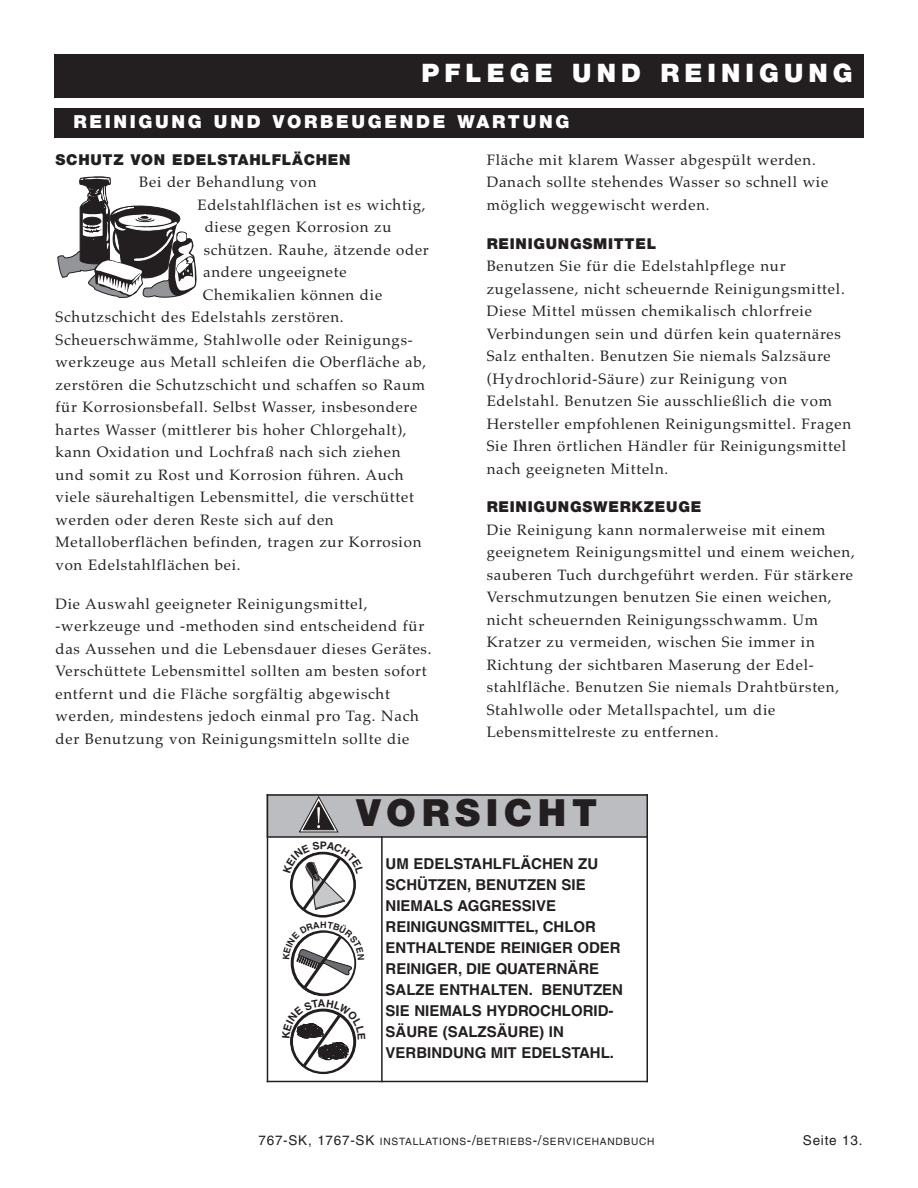
<style>
.page{position:relative;width:918px;height:1188px;background:#fff}
.page>*{position:absolute;margin:0;border:0;box-sizing:border-box;transform-origin:0 0}
.t1{font:900 37.5px "Helvetica Neue";letter-spacing:.15em;color:#231f20}
.t2{font:900 25.5px "Helvetica Neue";letter-spacing:.2em;color:#fff}
.t3{font:900 18px "Helvetica Neue";letter-spacing:.15em;color:#fff}
.t4{font:15px/22.5px "Palatino";letter-spacing:.05em;color:#231f20}
.t5{font:700 15px/21px "Helvetica";color:#231f20}
.t6{font:900 15px "Helvetica Neue";letter-spacing:.05em;color:#231f20}
.t7{font:13.5px "Helvetica";letter-spacing:.055em;color:#231f20}
.t8{font:10.2px "Helvetica";letter-spacing:.075em;color:#231f20}
.s1{font-size:13.5px}
</style>
<div class="page">
<div style="left:54px;top:54px;width:810px;height:43px;background:#231f20"></div>
<div style="left:54px;top:108px;width:810px;height:30px;background:#231f20"></div>
<div style="left:267px;top:794px;width:380px;height:43px;background:#bcbdc0"></div>
<hr style="left:267px;top:794px;width:1px;height:288px;background:#231f20">
<hr style="left:381px;top:836px;width:2px;height:246px;background:#231f20">
<hr style="left:646px;top:794px;width:2px;height:288px;background:#231f20">
<hr style="left:267px;top:794px;width:381px;height:2px;background:#231f20">
<hr style="left:267px;top:836px;width:381px;height:2px;background:#231f20">
<hr style="left:267px;top:1081px;width:381px;height:1px;background:#231f20">
<svg style="left:299px;top:797px;width:39px;height:35px"></svg>
<hr style="left:317px;top:807px;width:3px;height:16px;background:#fff">
<svg style="left:57px;top:176px;width:140px;height:122px"></svg>
<svg style="left:290px;top:851px;width:67px;height:222px"></svg>
<h2 class="t2" style="left:421px;top:64px;width:433px">PFLEGE UND REINIGUNG</h2>
<p class="t3" style="left:74px;top:115px;width:497px">REINIGUNG UND VORBEUGENDE WARTUNG</p>
<p class="t6" style="left:56px;top:154px;width:297px">SCHUTZ VON EDELSTAHLFLÄCHEN</p>
<p class="t4" style="left:139px;top:171px;width:179px">Bei der Behandlung von</p>
<p class="t4" style="left:197px;top:193px;width:230px">Edelstahlflächen ist es wichtig,</p>
<p class="t4" style="left:205px;top:216px;width:188px">diese gegen Korrosion zu</p>
<p class="t4" style="left:204px;top:238px;width:227px">schützen. Rauhe, ätzende oder</p>
<p class="t4" style="left:203px;top:261px;width:145px">andere ungeeignete</p>
<p class="t4" style="left:203px;top:283px;width:181px">Chemikalien können die</p>
<p class="t4" style="left:56px;top:306px;width:290px">Schutzschicht des Edelstahls zerstören.</p>
<p class="t4" style="left:56px;top:328px;width:359px">Scheuerschwämme, Stahlwolle oder Reinigungs-</p>
<p class="t4" style="left:56px;top:351px;width:372px">werkzeuge aus Metall schleifen die Oberfläche ab,</p>
<p class="t4" style="left:56px;top:373px;width:371px">zerstören die Schutzschicht und schaffen so Raum</p>
<p class="t4" style="left:56px;top:396px;width:363px">für Korrosionsbefall. Selbst Wasser, insbesondere</p>
<p class="t4" style="left:56px;top:418px;width:353px">hartes Wasser (mittlerer bis hoher Chlorgehalt),</p>
<p class="t4" style="left:56px;top:441px;width:346px">kann Oxidation und Lochfraß nach sich ziehen</p>
<p class="t4" style="left:56px;top:463px;width:350px">und somit zu Rost und Korrosion führen. Auch</p>
<p class="t4" style="left:56px;top:486px;width:360px">viele säurehaltigen Lebensmittel, die verschüttet</p>
<p class="t4" style="left:56px;top:508px;width:280px">werden oder deren Reste sich auf den</p>
<p class="t4" style="left:56px;top:531px;width:367px">Metalloberflächen befinden, tragen zur Korrosion</p>
<p class="t4" style="left:56px;top:553px;width:187px">von Edelstahlflächen bei.</p>
<p class="t4" style="left:56px;top:592px;width:377px">Die Auswahl geeigneter Reinigungsmittel, -werkzeuge und -methoden sind entscheidend für das Aussehen und die Lebensdauer dieses Gerätes.<br>Verschüttete Lebensmittel sollten am besten sofort entfernt und die Fläche sorgfältig abgewischt werden, mindestens jedoch einmal pro Tag. Nach der Benutzung von Reinigungsmitteln sollte die</p>
<p class="t4" style="left:487px;top:148px;width:343px">Fläche mit klarem Wasser abgespült werden.<br>Danach sollte stehendes Wasser so schnell wie möglich weggewischt werden.</p>
<p class="t6" style="left:487px;top:238px;width:171px">REINIGUNGSMITTEL</p>
<p class="t4" style="left:487px;top:255px;width:366px">Benutzen Sie für die Edelstahlpflege nur zugelassene, nicht scheuernde Reinigungsmittel.<br>Diese Mittel müssen chemikalisch chlorfreie Verbindungen sein und dürfen kein quaternäres Salz enthalten. Benutzen Sie niemals Salzsäure (Hydrochlorid-Säure) zur Reinigung von Edelstahl. Benutzen Sie ausschließlich die vom Hersteller empfohlenen Reinigungsmittel. Fragen Sie Ihren örtlichen Händler für Reinigungsmittel nach geeigneten Mitteln.</p>
<p class="t6" style="left:487px;top:502px;width:216px">REINIGUNGSWERKZEUGE</p>
<p class="t4" style="left:487px;top:518px;width:370px">Die Reinigung kann normalerweise mit einem geeignetem Reinigungsmittel und einem weichen, sauberen Tuch durchgeführt werden. Für stärkere Verschmutzungen benutzen Sie einen weichen, nicht scheuernden Reinigungsschwamm. Um Kratzer zu vermeiden, wischen Sie immer in Richtung der sichtbaren Maserung der Edel&shy;stahlfläche. Benutzen Sie niemals Drahtbürsten, Stahlwolle oder Metallspachtel, um die Lebensmittelreste zu entfernen.</p>
<h1 class="t1" style="left:356px;top:799px;width:242px">VORSICHT</h1>
<p class="t5" style="left:386px;top:854px;width:239px">UM EDELSTAHLFLÄCHEN ZU<br>SCHÜTZEN, BENUTZEN SIE<br>NIEMALS AGGRESSIVE<br>REINIGUNGSMITTEL, CHLOR<br>ENTHALTENDE REINIGER ODER<br>REINIGER, DIE QUATERNÄRE<br>SALZE ENTHALTEN. BENUTZEN<br>SIE NIEMALS HYDROCHLORID-<br>SÄURE (SALZSÄURE) IN<br>VERBINDUNG MIT EDELSTAHL.</p>
<p class="t8" style="left:259px;top:1138px;width:397px"><span class="s1">767-SK, 1767-SK</span> INSTALLATIONS<span class="s1">-/</span>BETRIEBS<span class="s1">-/</span>SERVICEHANDBUCH</p>
<p class="t7" style="left:803px;top:1136px;width:61px">Seite 13.</p>
</div>
